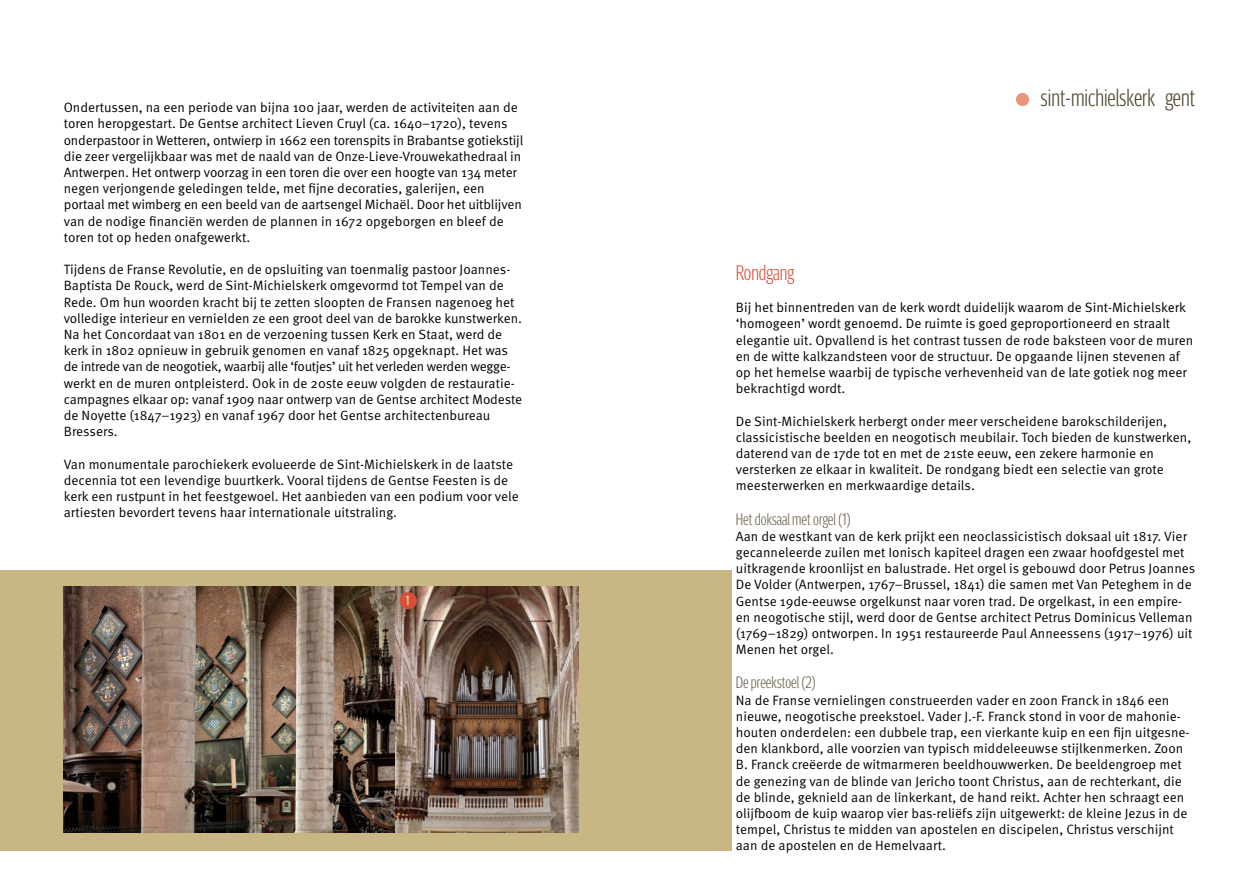
<style>
.page{position:relative;width:1259px;height:893px;background:#fff}
.page>*{position:absolute;margin:0;border:0;box-sizing:border-box;transform-origin:0 0}
.t1{font:300 24px "Meta Headline Comp OT";color:#4d412a}
.hoofdtitel{font:300 21px "Meta Headline Comp OT";color:#d74f38}
.tussentitels{font:300 16.5px "Meta Headline Comp OT";color:#695d47}
.body{font:13.5px/16.2px "Meta Pro Norm";color:#000}
.intro_boekje{font:13.5px "Meta Headline Comp OT";color:#dfd4b2}
</style>
<div class="page">
<div style="left:1016px;top:93px;width:13px;height:13px;background:#e7967b;border-radius:50%"></div>
<div style="left:0;top:570px;width:731px;height:280px;background:#c8b784"></div>
<img style="left:63px;top:587px;width:515px;height:245px">
<div style="left:400px;top:592px;width:17px;height:17px;background:#d74f38;border-radius:50%"></div>
<p class="body" style="left:64px;top:99px;width:461px">Ondertussen, na een periode van bijna 100 jaar, werden de activiteiten aan de toren heropgestart. De Gentse architect Lieven Cruyl (ca. 1640–1720), tevens onderpastoor in Wetteren, ontwierp in 1662 een torenspits in Brabantse gotiekstijl die zeer vergelijkbaar was met de naald van de Onze-Lieve-Vrouwekathedraal in Antwerpen. Het ontwerp voorzag in een toren die over een hoogte van 134 meter negen verjongende geledingen telde, met fijne decoraties, galerijen, een portaal met wimberg en een beeld van de aartsengel Michaël. Door het uitblijven van de nodige financiën werden de plannen in 1672 opgeborgen en bleef de toren tot op heden onafgewerkt.</p>
<p class="body" style="left:64px;top:261px;width:460px">Tijdens de Franse Revolutie, en de opsluiting van toenmalig pastoor Joannes-Baptista De Rouck, werd de Sint-Michielskerk omgevormd tot Tempel van de Rede. Om hun woorden kracht bij te zetten sloopten de Fransen nagenoeg het volledige interieur en vernielden ze een groot deel van de barokke kunstwerken.<br>Na het Concordaat van 1801 en de verzoening tussen Kerk en Staat, werd de kerk in 1802 opnieuw in gebruik genomen en vanaf 1825 opgeknapt. Het was de intrede van de neogotiek, waarbij alle ‘foutjes’ uit het verleden werden wegge&shy;werkt en de muren ontpleisterd. Ook in de 20ste eeuw volgden de restauratie&shy;campagnes elkaar op: vanaf 1909 naar ontwerp van de Gentse architect Modeste de Noyette (1847–1923) en vanaf 1967 door het Gentse architectenbureau Bressers.</p>
<p class="body" style="left:64px;top:455px;width:456px">Van monumentale parochiekerk evolueerde de Sint-Michielskerk in de laatste decennia tot een levendige buurtkerk. Vooral tijdens de Gentse Feesten is de kerk een rustpunt in het feestgewoel. Het aanbieden van een podium voor vele artiesten bevordert tevens haar internationale uitstraling.</p>
<p class="intro_boekje" style="left:405px;top:592px;width:6px">1</p>
<h1 class="t1" style="left:1041px;top:83px;width:156px">sint-michielskerk gent</h1>
<p class="hoofdtitel" style="left:736px;top:260px;width:60px">Rondgang</p>
<p class="body" style="left:736px;top:299px;width:459px">Bij het binnentreden van de kerk wordt duidelijk waarom de Sint-Michielskerk ‘homogeen’ wordt genoemd. De ruimte is goed geproportioneerd en straalt elegantie uit. Opvallend is het contrast tussen de rode baksteen voor de muren en de witte kalkzandsteen voor de structuur. De opgaande lijnen stevenen af op het hemelse waarbij de typische verhevenheid van de late gotiek nog meer bekrachtigd wordt.</p>
<p class="body" style="left:736px;top:412px;width:457px">De Sint-Michielskerk herbergt onder meer verscheidene barokschilderijen, classicistische beelden en neogotisch meubilair. Toch bieden de kunstwerken, daterend van de 17de tot en met de 21ste eeuw, een zekere harmonie en versterken ze elkaar in kwaliteit. De rondgang biedt een selectie van grote meesterwerken en merkwaardige details.</p>
<p class="tussentitels" style="left:736px;top:509px;width:117px">Het doksaal met orgel (1)</p>
<p class="body" style="left:736px;top:527px;width:461px">Aan de westkant van de kerk prijkt een neoclassicistisch doksaal uit 1817. Vier gecanneleerde zuilen met Ionisch kapiteel dragen een zwaar hoofdgestel met uitkragende kroonlijst en balustrade. Het orgel is gebouwd door Petrus Joannes De Volder (Antwerpen, 1767–Brussel, 1841) die samen met Van Peteghem in de Gentse 19de-eeuwse orgelkunst naar voren trad. De orgelkast, in een empire&shy;en neogotische stijl, werd door de Gentse architect Petrus Dominicus Velleman (1769–1829) ontworpen. In 1951 restaureerde Paul Anneessens (1917–1976) uit Menen het orgel.</p>
<p class="tussentitels" style="left:736px;top:673px;width:82px">De preekstoel (2)</p>
<p class="body" style="left:736px;top:691px;width:455px">Na de Franse vernielingen construeerden vader en zoon Franck in 1846 een nieuwe, neogotische preekstoel. Vader J.-F. Franck stond in voor de mahonie&shy;houten onderdelen: een dubbele trap, een vierkante kuip en een fijn uitgesne&shy;den klankbord, alle voorzien van typisch middeleeuwse stijlkenmerken. Zoon B. Franck creëerde de witmarmeren beeldhouwwerken. De beeldengroep met de genezing van de blinde van Jericho toont Christus, aan de rechterkant, die de blinde, geknield aan de linkerkant, de hand reikt. Achter hen schraagt een olijfboom de kuip waarop vier bas-reliëfs zijn uitgewerkt: de kleine Jezus in de tempel, Christus te midden van apostelen en discipelen, Christus verschijnt aan de apostelen en de Hemelvaart.</p>
</div>
